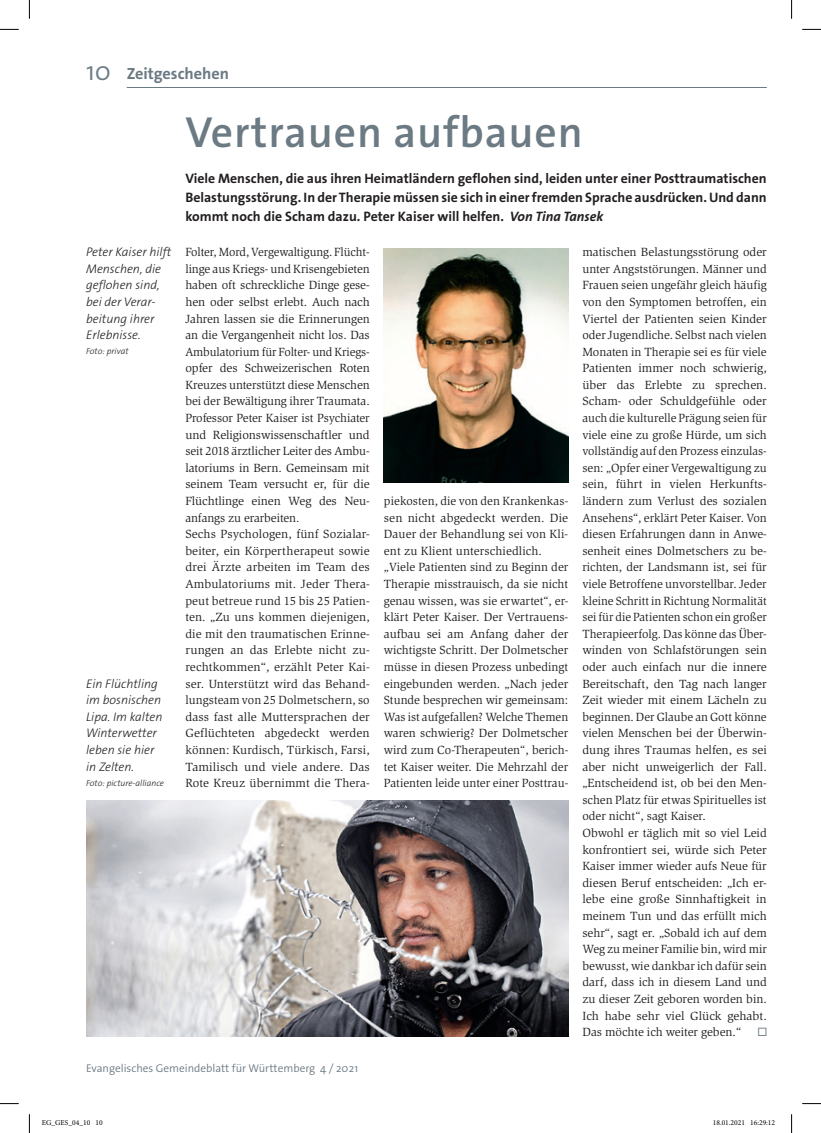
<style>
.page{position:relative;width:821px;height:1133px;background:#fff}
.page>*{position:absolute;margin:0;border:0;box-sizing:border-box;transform-origin:0 0}
.t1{font:600 43.75px "The Sans Os F";letter-spacing:.02em;color:#6b7a83}
.t2{font:700 16.25px "The Sans Os F";color:#6b7a83}
.t3{font:700 13.75px/18.8px "The Sans Os F";color:#231f20;text-align:justify}
.t4{font:italic 300 12.5px/16.6px "The Sans Os F";color:#231f20}
.t5{font:12.25px/16.6px "Slimbach EFOP";color:#231f20}
.t6{font:12.25px "The Sans Os F";color:#6b7a83}
.t7{font:300 11.25px "The Sans Os F";color:#6b7a83}
.t8{font:italic 300 8.75px "The Sans Os F";color:#231f20}
.t9{font:7.5px "Minion Pro";color:#000}
.s1{font-weight:300;font-size:26.25px}
.s2{font-style:italic}
</style>
<div class="page">
<hr style="left:127px;top:87px;width:639px;height:1px;background:#6b7a83">
<img style="left:86px;top:800px;width:482px;height:236px">
<img style="left:384px;top:248px;width:184px;height:234px">
<svg style="left:0;top:29px;width:19px;height:1px"></svg>
<svg style="left:802px;top:29px;width:19px;height:1px"></svg>
<svg style="left:0;top:1103px;width:19px;height:1px"></svg>
<svg style="left:802px;top:1103px;width:19px;height:1px"></svg>
<svg style="left:29px;top:0;width:1px;height:19px"></svg>
<svg style="left:29px;top:1114px;width:1px;height:18px"></svg>
<svg style="left:791px;top:0;width:1px;height:19px"></svg>
<svg style="left:791px;top:1114px;width:1px;height:18px"></svg>
<h2 class="t2" style="left:86px;top:63px;width:144px"><span class="s1">10</span> Zeitgeschehen</h2>
<h1 class="t1" style="left:185px;top:104px;width:399px">Vertrauen aufbauen</h1>
<p class="t3" style="left:185px;top:169px;width:583px">Viele Menschen, die aus ihren Heimatländern geflohen sind, leiden unter einer Posttraumatischen Belastungsstörung. In der Therapie müssen sie sich in einer fremden Sprache ausdrücken. Und dann kommt noch die Scham dazu. Peter Kaiser will helfen. <span class="s2">Von Tina Tansek</span></p>
<p class="t5" style="left:185px;top:244px;width:186px">Folter, Mord, Vergewaltigung. Flücht&shy;linge aus Kriegs- und Krisengebieten haben oft schreckliche Dinge gese&shy;hen oder selbst erlebt. Auch nach Jahren lassen sie die Erinnerungen an die Vergangenheit nicht los. Das Ambulatorium für Folter- und Kriegs&shy;opfer des Schweizerischen Roten Kreuzes unterstützt diese Menschen bei der Bewältigung ihrer Traumata.<br>Professor Peter Kaiser ist Psychiater und Religionswissenschaftler und seit 2018 ärztlicher Leiter des Ambu&shy;latoriums in Bern. Gemeinsam mit seinem Team versucht er, für die Flüchtlinge einen Weg des Neu&shy;anfangs zu erarbeiten.<br>Sechs Psychologen, fünf Sozialar&shy;beiter, ein Körpertherapeut sowie drei Ärzte arbeiten im Team des Ambulatoriums mit. Jeder Thera&shy;peut betreue rund 15 bis 25 Patien&shy;ten. „Zu uns kommen diejenigen, die mit den traumatischen Erinne&shy;rungen an das Erlebte nicht zu&shy;rechtkommen“, erzählt Peter Kai&shy;ser. Unterstützt wird das Behand&shy;lungsteam von 25 Dolmetschern, so dass fast alle Muttersprachen der Geflüchteten abgedeckt werden können: Kurdisch, Türkisch, Farsi, Tamilisch und viele andere. Das Rote Kreuz übernimmt die Thera-</p>
<p class="t4" style="left:86px;top:244px;width:87px">Peter Kaiser hilft<br>Menschen, die geflohen sind, bei der Verar&shy;beitung ihrer<br>Erlebnisse.</p>
<p class="t8" style="left:86px;top:345px;width:44px">Foto: privat</p>
<p class="t5" style="left:582px;top:244px;width:186px">matischen Belastungsstörung oder unter Angststörungen. Männer und Frauen seien ungefähr gleich häufig von den Symptomen betroffen, ein Viertel der Patienten seien Kinder oder Jugendliche. Selbst nach vielen Monaten in Therapie sei es für viele Patienten immer noch schwierig, über das Erlebte zu sprechen.<br>Scham- oder Schuldgefühle oder auch die kulturelle Prägung seien für viele eine zu große Hürde, um sich vollständig auf den Prozess einzulas&shy;sen: „Opfer einer Vergewaltigung zu sein, führt in vielen Herkunfts&shy;ländern zum Verlust des sozialen Ansehens“, erklärt Peter Kaiser. Von diesen Erfahrungen dann in Anwe&shy;senheit eines Dolmetschers zu be&shy;richten, der Landsmann ist, sei für viele Betroffene unvorstellbar. Jeder kleine Schritt in Richtung Normalität sei für die Patienten schon ein großer Therapieerfolg. Das könne das Über&shy;winden von Schlafstörungen sein oder auch einfach nur die innere Bereitschaft, den Tag nach langer Zeit wieder mit einem Lächeln zu beginnen. Der Glaube an Gott könne vielen Menschen bei der Überwin&shy;dung ihres Traumas helfen, es sei aber nicht unweigerlich der Fall. „Entscheidend ist, ob bei den Men&shy;schen Platz für etwas Spirituelles ist oder nicht“, sagt Kaiser.<br>Obwohl er täglich mit so viel Leid konfrontiert sei, würde sich Peter Kaiser immer wieder aufs Neue für diesen Beruf entscheiden: „Ich er&shy;lebe eine große Sinnhaftigkeit in meinem Tun und das erfüllt mich sehr“, sagt er. „Sobald ich auf dem Weg zu meiner Familie bin, wird mir bewusst, wie dankbar ich dafür sein darf, dass ich in diesem Land und zu dieser Zeit geboren worden bin.<br>Ich habe sehr viel Glück gehabt.<br>Das möchte ich weiter geben.“</p>
<p class="t5" style="left:384px;top:493px;width:186px">piekosten, die von den Krankenkas&shy;sen nicht abgedeckt werden. Die Dauer der Behandlung sei von Kli&shy;ent zu Klient unterschiedlich. „Viele Patienten sind zu Beginn der Therapie misstrauisch, da sie nicht genau wissen, was sie erwartet“, er&shy;klärt Peter Kaiser. Der Vertrauens&shy;aufbau sei am Anfang daher der wichtigste Schritt. Der Dolmetscher müsse in diesen Prozess unbedingt eingebunden werden. „Nach jeder Stunde besprechen wir gemeinsam:<br>Was ist aufgefallen? Welche Themen waren schwierig? Der Dolmetscher wird zum Co-Therapeuten“, berich&shy;tet Kaiser weiter. Die Mehrzahl der Patienten leide unter einer Posttrau-</p>
<p class="t4" style="left:86px;top:675px;width:78px">Ein Flüchtling im bosnischen<br>Lipa. Im kalten<br>Winterwetter leben sie hier in Zelten.</p>
<p class="t8" style="left:86px;top:777px;width:79px">Foto: picture-alliance</p>
<p class="t6" style="left:758px;top:1024px;width:10px">□</p>
<p class="t7" style="left:86px;top:1060px;width:274px">Evangelisches Gemeindeblatt für Württemberg 4 / 2021</p>
<p class="t9" style="left:42px;top:1117px;width:62px">EG_GES_04_10 10</p>
<p class="t9" style="left:712px;top:1117px;width:64px">18.01.2021 16:29:12</p>
</div>
